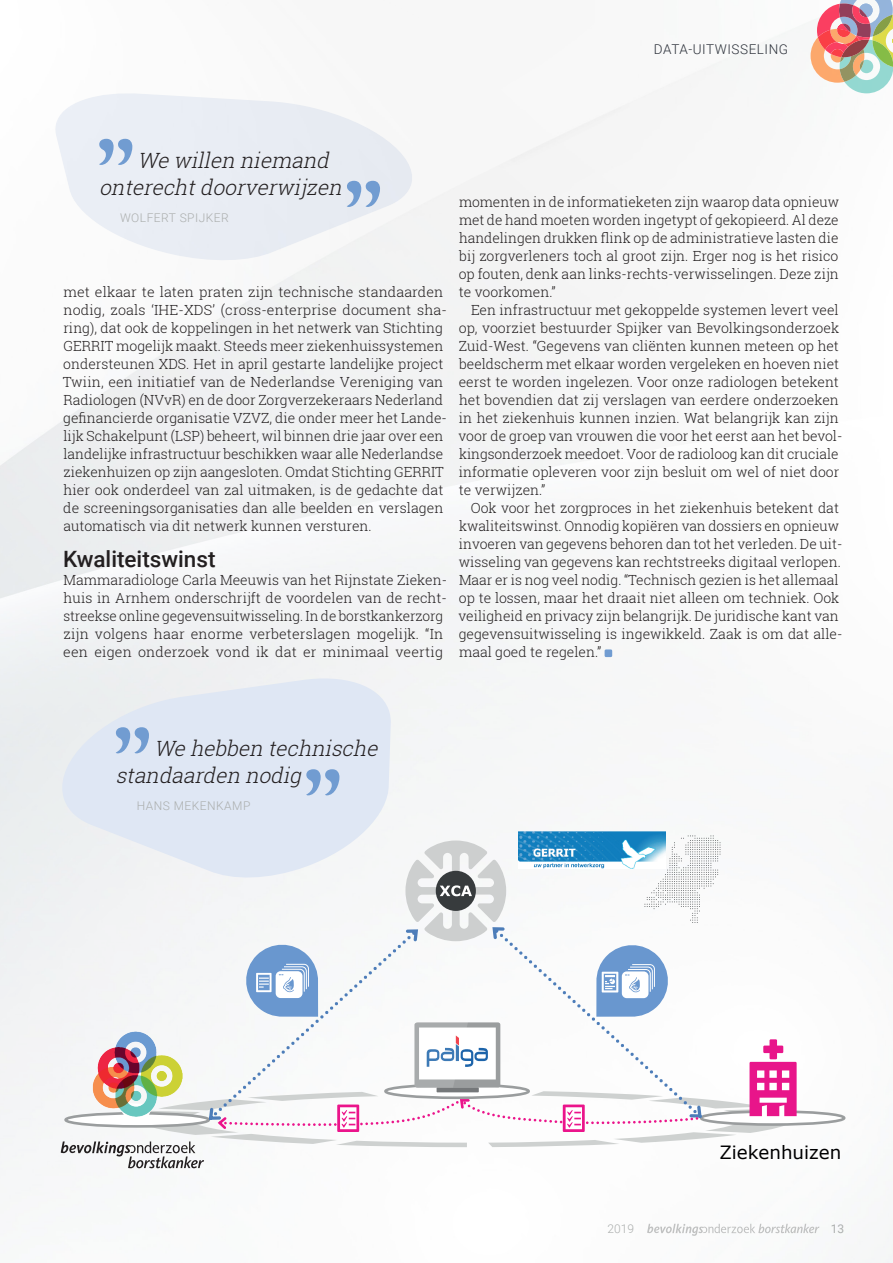
<style>
.page{position:relative;width:893px;height:1263px;background:#fff}
.page>*{position:absolute;margin:0;border:0;box-sizing:border-box;transform-origin:0 0}
.t1{font:500 22.5px "Roboto";color:#231f20}
.t2{font:italic 300 21px/27px "Roboto Slab";color:#231f20}
.t3{font:18.3px "Verdana";color:#000001}
.t4{font:300 13.95px/18px "Roboto Slab";color:#231f20}
.t5{font:300 13.5px "Roboto";letter-spacing:.04em;color:#2d323b}
.t6{font:300 12px "Roboto";letter-spacing:.04em;color:#abaead}
.t7{font:12px "Roboto";color:#abaead}
</style>
<div class="page">
<img style="left:0;top:24px;width:893px;height:1239px">
<svg style="left:55px;top:91px;width:363px;height:172px;fill:#eaeef4"></svg>
<svg style="left:53px;top:674px;width:338px;height:207px;background:#e2e8f3"></svg>
<svg style="left:99px;top:139px;width:33px;height:26px"></svg>
<svg style="left:347px;top:181px;width:33px;height:26px"></svg>
<svg style="left:116px;top:727px;width:33px;height:26px"></svg>
<svg style="left:306px;top:769px;width:33px;height:26px"></svg>
<div style="left:605px;top:649px;width:7px;height:8px;background:#719cd1"></div>
<svg style="left:701px;top:1111px;width:143px;height:13px"></svg>
<div style="left:700px;top:1110px;width:145px;height:16px;border:3px solid #9a9d9e;border-radius:50%"></div>
<img style="left:518px;top:831px;width:147px;height:4px">
<svg style="left:61px;top:835px;width:736px;height:333px"></svg>
<svg style="left:811px;top:0;width:82px;height:93px"></svg>
<svg style="left:647px;top:1224px;width:172px;height:12px"></svg>
<p class="t5" style="left:654px;top:40px;width:136px">DATA-UITWISSELING</p>
<h2 class="t2" style="left:99px;top:146px;width:250px;text-indent:38px">We willen niemand onterechtdoorverwijzen</h2>
<p class="t6" style="left:120px;top:209px;width:110px">WOLFERT SPIJKER</p>
<p class="t4" style="left:63px;top:283px;width:386px">met elkaar te laten praten zijn technische standaarden nodig, zoals ‘IHE-XDS’ (cross-enterprise document sha&shy;ring), dat ook de koppelingen in het netwerk van Stichting GERRIT mogelijk maakt. Steeds meer ziekenhuissystemen ondersteunen XDS. Het in april gestarte landelijke project Twiin, een initiatief van de Nederlandse Vereniging van Radiologen (NVvR) en de door Zorgverzekeraars Nederland gefinancierde organisatie VZVZ, die onder meer het Lande&shy;lijk Schakelpunt (LSP) beheert, wil binnen drie jaar over een landelijke infrastructuur beschikken waar alle Nederlandse ziekenhuizen op zijn aangesloten. Omdat Stichting GERRIT hier ook onderdeel van zal uitmaken, is de gedachte dat de screeningsorganisaties dan alle beelden en verslagen automatisch via dit netwerk kunnen versturen.</p>
<h1 class="t1" style="left:63px;top:543px;width:154px">Kwaliteitswinst</h1>
<p class="t4" style="left:63px;top:571px;width:385px">Mammaradiologe Carla Meeuwis van het Rijnstate Zieken&shy;huis in Arnhem onderschrijft de voordelen van de recht&shy;streekse online gegevensuitwisseling. In de borstkankerzorg zijn volgens haar enorme verbeterslagen mogelijk. “In een eigen onderzoek vond ik dat er minimaal veertig</p>
<p class="t4" style="left:459px;top:193px;width:382px;text-align:justify">momenten in de informatieketen zijn waarop data opnieuw met de hand moeten worden ingetypt of gekopieerd. Al deze handelingen drukken flink op de administratieve lasten die bij zorgverleners toch al groot zijn. Erger nog is het risico op fouten, denk aan links-rechts-verwisselingen. Deze zijn te voorkomen.”</p>
<p class="t4" style="left:458px;top:301px;width:385px;text-indent:12px">Een infrastructuur met gekoppelde systemen levert veel op, voorziet bestuurder Spijker van Bevolkingsonderzoek Zuid-West. “Gegevens van cliënten kunnen meteen op het beeldscherm met elkaar worden vergeleken en hoeven niet eerst te worden ingelezen. Voor onze radiologen betekent het bovendien dat zij verslagen van eerdere onderzoeken in het ziekenhuis kunnen inzien. Wat belangrijk kan zijn voor de groep van vrouwen die voor het eerst aan het bevol&shy;kingsonderzoek meedoet. Voor de radioloog kan dit cruciale informatie opleveren voor zijn besluit om wel of niet door te verwijzen.”</p>
<p class="t4" style="left:458px;top:499px;width:385px;text-indent:12px">Ook voor het zorgproces in het ziekenhuis betekent dat kwaliteitswinst. Onnodig kopiëren van dossiers en opnieuw invoeren van gegevens behoren dan tot het verleden. De uit&shy;wisseling van gegevens kan rechtstreeks digitaal verlopen.<br>Maar er is nog veel nodig. “Technisch gezien is het allemaal op te lossen, maar het draait niet alleen om techniek. Ook veiligheid en privacy zijn belangrijk. De juridische kant van gegevensuitwisseling is ingewikkeld. Zaak is om dat alle&shy;maal goed te regelen.”</p>
<h2 class="t2" style="left:116px;top:735px;width:269px;text-indent:38px">We hebben technische standaarden nodig</h2>
<p class="t6" style="left:137px;top:798px;width:115px">HANS MEKENKAMP</p>
<h3 class="t3" style="left:719px;top:1140px;width:123px">Ziekenhuizen</h3>
<p class="t6" style="left:608px;top:1220px;width:28px">2019</p>
<p class="t7" style="left:831px;top:1220px;width:15px">13</p>
</div>
